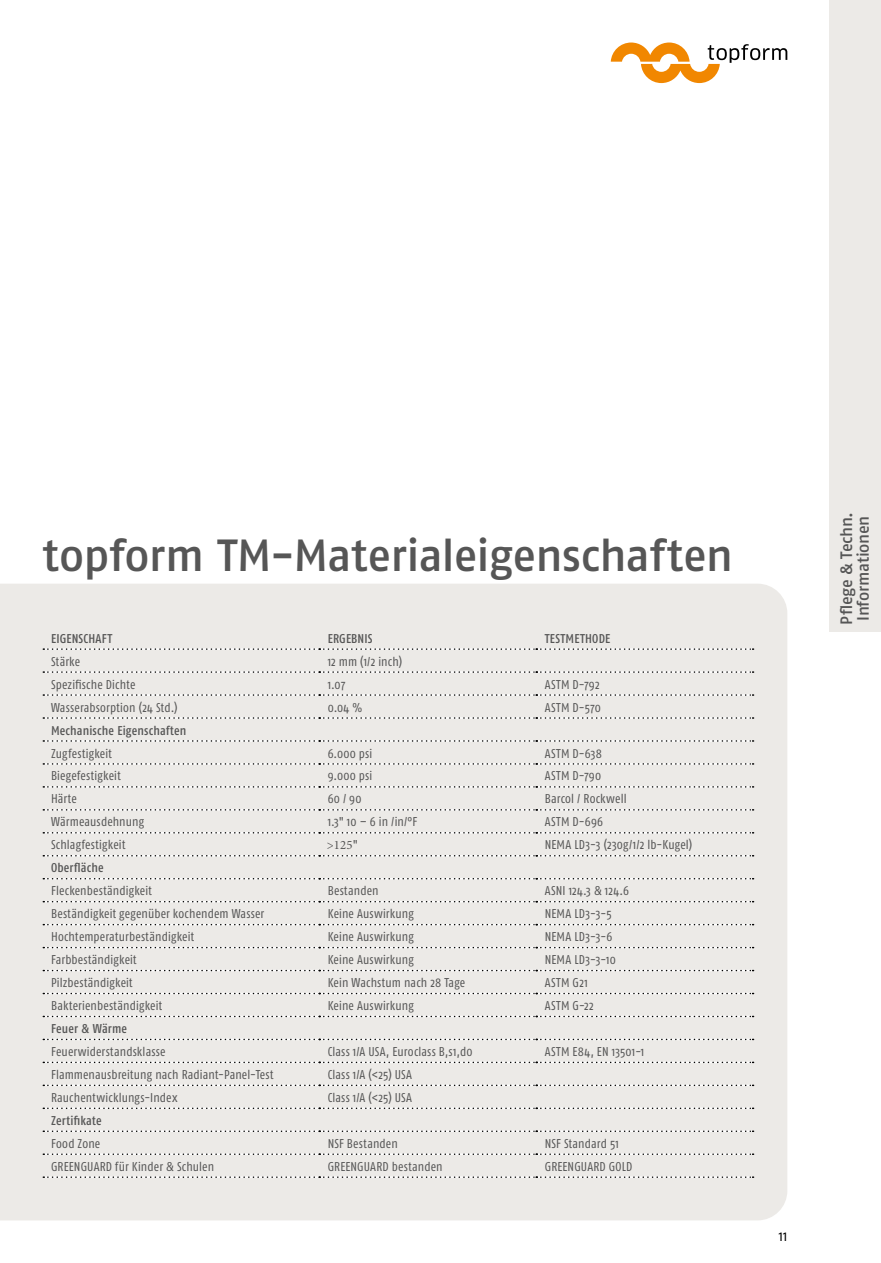
<style>
.page{position:relative;width:881px;height:1263px;background:#fff}
.page>*{position:absolute;margin:0;border:0;box-sizing:border-box;transform-origin:0 0}
.t1{font:45px "Fago No Med";letter-spacing:-.015em;color:#565656}
.t2{font:16.5px/16.5px "Fago No Med";letter-spacing:-.015em;color:#565656}
.t3{font:12.75px "Fago Co";letter-spacing:.015em;color:#565656}
.t4{font:12.75px "Fago Co Med";letter-spacing:.015em;color:#565656}
.t5{font:12.75px "Minion Pro";color:#565656}
.t6{font:12.75px "Fago No Regular LF";color:#000}
.s1{font-family:"Fago Co"}
</style>
<div class="page">
<svg style="left:610px;top:43px;width:177px;height:40px"></svg>
<div style="left:0;top:584px;width:787px;height:636px;background:#eceae7"></div>
<svg style="left:43px;top:648px;width:710px;height:2px"></svg>
<svg style="left:43px;top:671px;width:710px;height:2px"></svg>
<svg style="left:43px;top:694px;width:710px;height:2px"></svg>
<svg style="left:43px;top:717px;width:710px;height:2px"></svg>
<svg style="left:43px;top:740px;width:710px;height:2px"></svg>
<svg style="left:43px;top:763px;width:710px;height:2px"></svg>
<svg style="left:43px;top:786px;width:710px;height:2px"></svg>
<svg style="left:43px;top:809px;width:710px;height:2px"></svg>
<svg style="left:43px;top:832px;width:710px;height:1px"></svg>
<svg style="left:43px;top:855px;width:710px;height:1px"></svg>
<svg style="left:43px;top:878px;width:710px;height:1px"></svg>
<svg style="left:43px;top:901px;width:710px;height:1px"></svg>
<svg style="left:43px;top:924px;width:710px;height:1px"></svg>
<svg style="left:43px;top:947px;width:710px;height:1px"></svg>
<svg style="left:43px;top:970px;width:710px;height:1px"></svg>
<svg style="left:43px;top:993px;width:710px;height:1px"></svg>
<svg style="left:43px;top:1016px;width:710px;height:1px"></svg>
<svg style="left:43px;top:1039px;width:710px;height:1px"></svg>
<svg style="left:43px;top:1062px;width:710px;height:1px"></svg>
<svg style="left:43px;top:1084px;width:710px;height:2px"></svg>
<svg style="left:43px;top:1107px;width:710px;height:2px"></svg>
<svg style="left:43px;top:1130px;width:710px;height:2px"></svg>
<svg style="left:43px;top:1153px;width:710px;height:2px"></svg>
<svg style="left:43px;top:1176px;width:710px;height:2px"></svg>
<svg style="left:0;top:584px;width:1px;height:377px"></svg>
<div style="left:829px;top:0;width:51px;height:631px;background:#eceae7"></div>
<h1 class="t1" style="left:43px;top:529px;width:692px">topform TM-Materialeigenschaften</h1>
<p class="t4" style="left:51px;top:631px;width:63px">EIGENSCHAFT</p>
<p class="t4" style="left:327px;top:631px;width:46px">ERGEBNIS</p>
<p class="t4" style="left:544px;top:631px;width:67px">TESTMETHODE</p>
<p class="t3" style="left:51px;top:654px;width:31px">Stärke</p>
<p class="t3" style="left:327px;top:654px;width:76px">12 mm (1/2 inch)</p>
<p class="t3" style="left:51px;top:677px;width:86px">Spezifische Dichte</p>
<p class="t3" style="left:327px;top:677px;width:19px">1.07</p>
<p class="t3" style="left:544px;top:677px;width:56px">ASTM D-792</p>
<p class="t3" style="left:51px;top:700px;width:128px">Wasserabsorption (24 Std.)</p>
<p class="t3" style="left:327px;top:700px;width:36px">0.04 %</p>
<p class="t3" style="left:544px;top:700px;width:58px">ASTM D-570</p>
<p class="t4" style="left:51px;top:723px;width:137px">Mechanische Eigenschaften</p>
<p class="t3" style="left:51px;top:746px;width:62px">Zugfestigkeit</p>
<p class="t3" style="left:327px;top:746px;width:46px">6.000 psi</p>
<p class="t3" style="left:544px;top:746px;width:59px">ASTM D-638</p>
<p class="t3" style="left:51px;top:769px;width:71px">Biegefestigkeit</p>
<p class="t3" style="left:327px;top:769px;width:46px">9.000 psi</p>
<p class="t3" style="left:544px;top:769px;width:58px">ASTM D-790</p>
<p class="t3" style="left:51px;top:792px;width:27px">Härte</p>
<p class="t3" style="left:327px;top:792px;width:35px">60 / 90</p>
<p class="t3" style="left:544px;top:792px;width:83px">Barcol / Rockwell</p>
<p class="t3" style="left:51px;top:815px;width:95px">Wärmeausdehnung</p>
<p class="t3" style="left:327px;top:815px;width:91px">1.3" 10 – 6 in /in/°F</p>
<p class="t3" style="left:544px;top:815px;width:60px">ASTM D-696</p>
<p class="t3" style="left:51px;top:838px;width:76px">Schlagfestigkeit</p>
<p class="t3" style="left:544px;top:838px;width:149px">NEMA LD3-3 (230g/1/2 lb-Kugel)</p>
<p class="t4" style="left:51px;top:860px;width:54px">Oberfläche</p>
<p class="t3" style="left:51px;top:883px;width:102px">Fleckenbeständigkeit</p>
<p class="t3" style="left:327px;top:883px;width:52px">Bestanden</p>
<p class="t3" style="left:544px;top:883px;width:86px">ASNI 124.3 &amp; 124.6</p>
<p class="t3" style="left:51px;top:906px;width:215px">Beständigkeit gegenüber kochendem Wasser</p>
<p class="t3" style="left:327px;top:906px;width:88px">Keine Auswirkung</p>
<p class="t3" style="left:544px;top:906px;width:68px">NEMA LD3-3-5</p>
<p class="t3" style="left:51px;top:929px;width:145px">Hochtemperaturbeständigkeit</p>
<p class="t3" style="left:327px;top:929px;width:88px">Keine Auswirkung</p>
<p class="t3" style="left:544px;top:929px;width:69px">NEMA LD3-3-6</p>
<p class="t3" style="left:51px;top:952px;width:87px">Farbbeständigkeit</p>
<p class="t3" style="left:327px;top:952px;width:88px">Keine Auswirkung</p>
<p class="t3" style="left:544px;top:952px;width:73px">NEMA LD3-3-10</p>
<p class="t3" style="left:51px;top:975px;width:83px">Pilzbeständigkeit</p>
<p class="t3" style="left:327px;top:975px;width:139px">Kein Wachstum nach 28 Tage</p>
<p class="t3" style="left:544px;top:975px;width:45px">ASTM G21</p>
<p class="t3" style="left:51px;top:998px;width:113px">Bakterienbeständigkeit</p>
<p class="t3" style="left:327px;top:998px;width:88px">Keine Auswirkung</p>
<p class="t3" style="left:544px;top:998px;width:51px">ASTM G-22</p>
<p class="t4" style="left:51px;top:1021px;width:78px">Feuer &amp; Wärme</p>
<p class="t3" style="left:51px;top:1044px;width:116px">Feuerwiderstandsklasse</p>
<p class="t3" style="left:327px;top:1044px;width:146px">Class 1/A USA, Euroclass B,s1,d0</p>
<p class="t3" style="left:544px;top:1044px;width:101px">ASTM E84, EN 13501-1</p>
<p class="t3" style="left:51px;top:1067px;width:224px">Flammenausbreitung nach Radiant-Panel-Test</p>
<p class="t3" style="left:327px;top:1067px;width:86px">Class 1/A (&lt;25) USA</p>
<p class="t3" style="left:51px;top:1090px;width:128px">Rauchentwicklungs-Index</p>
<p class="t3" style="left:327px;top:1090px;width:86px">Class 1/A (&lt;25) USA</p>
<p class="t4" style="left:51px;top:1113px;width:52px">Zertifikate</p>
<p class="t3" style="left:51px;top:1136px;width:51px">Food Zone</p>
<p class="t3" style="left:327px;top:1136px;width:72px">NSF Bestanden</p>
<p class="t3" style="left:544px;top:1136px;width:76px">NSF Standard 51</p>
<p class="t3" style="left:51px;top:1159px;width:164px">GREENGUARD für Kinder &amp; Schulen</p>
<p class="t3" style="left:327px;top:1159px;width:116px">GREENGUARD bestanden</p>
<p class="t3" style="left:544px;top:1159px;width:89px">GREENGUARD GOLD</p>
<p class="t5" style="left:326px;top:836px;width:33px">&gt;125<span class="s1">"</span></p>
<p class="t6" style="left:778px;top:1229px;width:10px">11</p>
<p class="t2" style="left:837px;top:625px;width:114px;rotate:-90deg">Pflege &amp; Techn.<br>Informationen</p>
</div>
